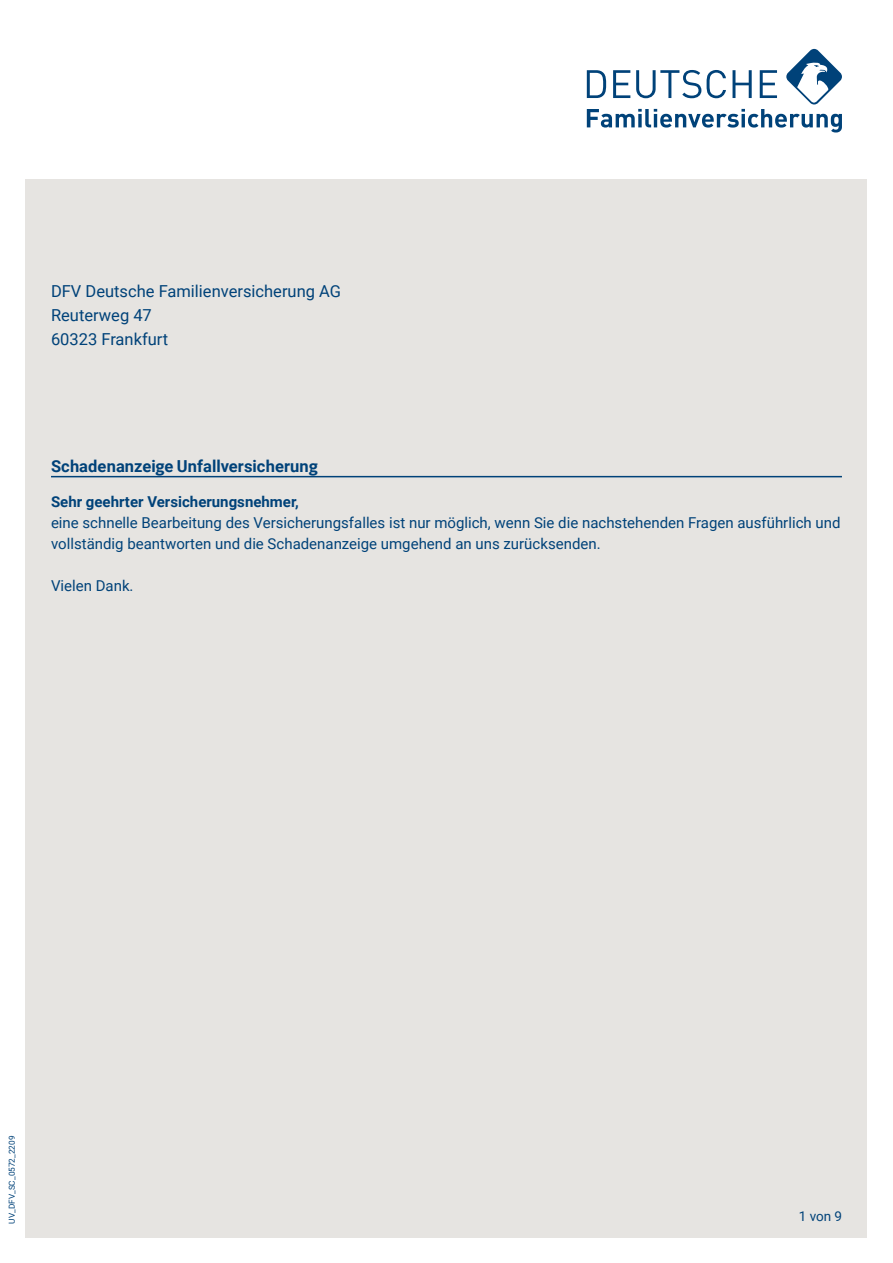
<style>
.page{position:relative;width:893px;height:1263px;background:#fff}
.page>*{position:absolute;margin:0;border:0;box-sizing:border-box;transform-origin:0 0}
.t1{font:16.5px/24px "Roboto";color:#004279}
.t2{font:700 16.5px "Roboto";letter-spacing:.005em;color:#004279}
.t3{font:15px/21px "Roboto";color:#004279}
.t4{font:700 15px "Roboto";color:#004279}
.t5{font:13.5px "Roboto";color:#004279}
.t6{font:8.25px "Roboto";color:#004279}
</style>
<div class="page">
<svg style="left:587px;top:49px;width:255px;height:84px"></svg>
<div style="left:26px;top:179px;width:841px;height:1058px;background:#e6e4e1"></div>
<hr style="left:51px;top:476px;width:791px;height:1px;background:#004279">
<p class="t1" style="left:51px;top:279px;width:291px">DFV Deutsche Familienversicherung AG<br>Reuterweg 47<br>60323 Frankfurt</p>
<p class="t2" style="left:51px;top:454px;width:268px">Schadenanzeige Unfallversicherung</p>
<p class="t4" style="left:51px;top:491px;width:249px">Sehr geehrter Versicherungsnehmer,</p>
<p class="t3" style="left:51px;top:511px;width:791px">eine schnelle Bearbeitung des Versicherungsfalles ist nur möglich, wenn Sie die nachstehenden Fragen ausführlich und vollständig beantworten und die Schadenanzeige umgehend an uns zurücksenden.</p>
<p class="t3" style="left:51px;top:574px;width:84px">Vielen Dank.</p>
<p class="t6" style="left:6px;top:1224px;width:90px;rotate:-90deg">UV_DFV_SC_0572_2209</p>
<p class="t5" style="left:799px;top:1207px;width:45px">1 von 9</p>
</div>
